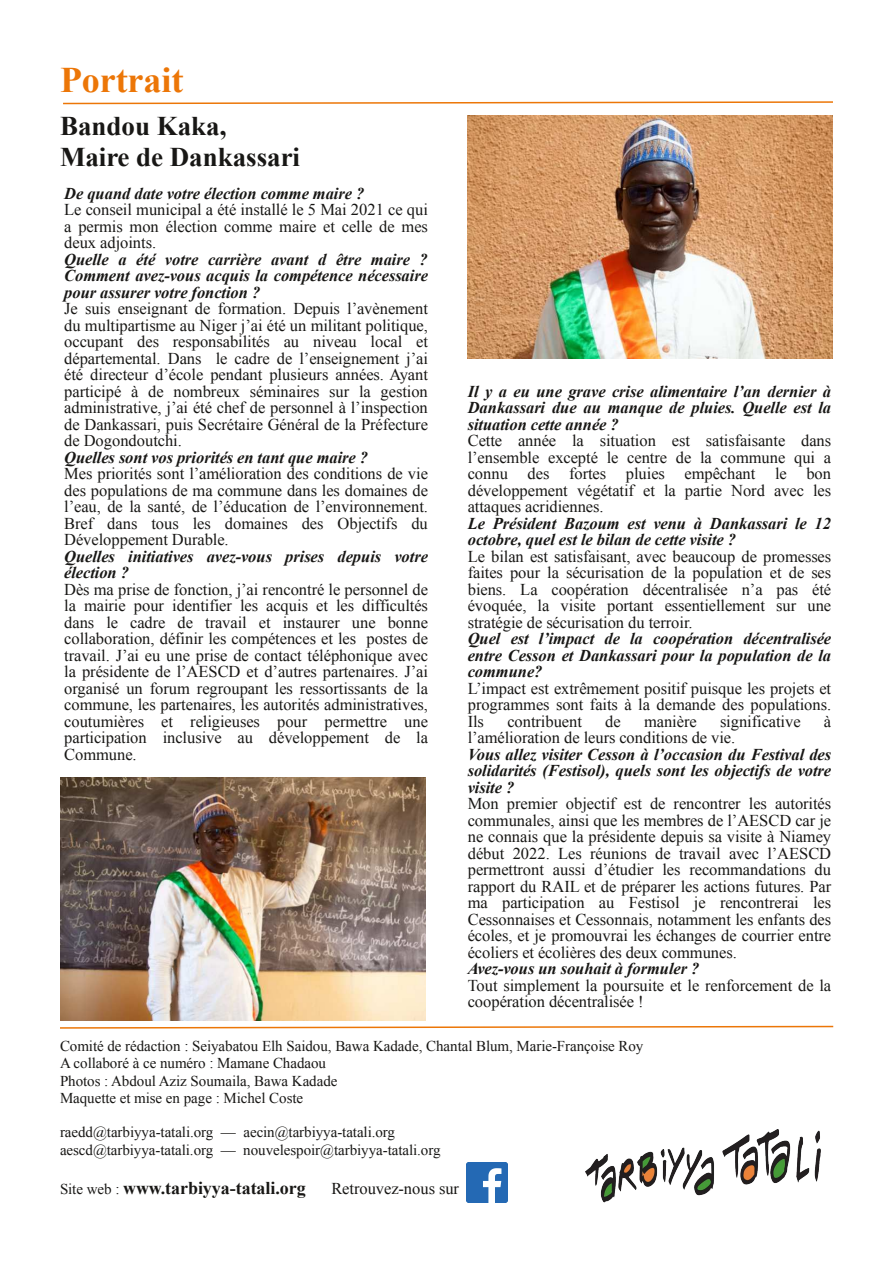
<style>
.page{position:relative;width:893px;height:1263px;background:#fff}
.page>*{position:absolute;margin:0;border:0;box-sizing:border-box;transform-origin:0 0}
.t1{font:700 36px "Times New Roman";color:#ec7607}
.t2{font:700 27px/31px "Times New Roman";color:#181715}
.t3{font:700 18px "Times New Roman";letter-spacing:-.005em;color:#181715}
.t4{font:16.5px/16.5px "Times New Roman";letter-spacing:-.005em;color:#181715;text-align:justify}
.t5{font:italic 700 16.5px/16.5px "Times New Roman";letter-spacing:-.005em;color:#181715;text-align:justify}
.t6{font:15px/17.2px "Times New Roman";letter-spacing:-.005em;color:#181715}
.s1{font-weight:400;font-size:15px}
</style>
<div class="page">
<svg style="left:60px;top:1025px;width:774px;height:4px"></svg>
<img style="left:585px;top:1130px;width:235px;height:73px">
<img style="left:467px;top:1162px;width:40px;height:41px">
<svg style="left:63px;top:101px;width:770px;height:4px"></svg>
<img style="left:60px;top:778px;width:365px;height:243px">
<img style="left:468px;top:115px;width:365px;height:244px">
<h1 class="t1" style="left:60px;top:55px;width:125px">Portrait</h1>
<h2 class="t2" style="left:60px;top:109px;width:242px">Bandou Kaka,<br>Maire de Dankassari</h2>
<p class="t5" style="left:64px;top:184px;width:302px">De quand date votre élection comme maire ?</p>
<p class="t4" style="left:64px;top:201px;width:365px">Le conseil municipal a été installé le 5 Mai 2021 ce qui a permis mon élection comme maire et celle de mes deux adjoints.</p>
<p class="t5" style="left:64px;top:250px;width:365px">Quelle a été votre carrière avant d être maire ?<br>Comment avez-vous acquis la compétence nécessaire pour assurer votre fonction ?</p>
<p class="t4" style="left:64px;top:300px;width:365px">Je suis enseignant de formation. Depuis l’avènement du multipartisme au Niger j’ai été un militant politique, occupant des responsabilités au niveau local et départemental. Dans le cadre de l’enseignement j’ai été directeur d’école pendant plusieurs années. Ayant participé à de nombreux séminaires sur la gestion administrative, j’ai été chef de personnel à l’inspection de Dankassari, puis Secrétaire Général de la Préfecture de Dogondoutchi.</p>
<p class="t5" style="left:64px;top:448px;width:305px">Quelles sont vos priorités en tant que maire ?</p>
<p class="t4" style="left:64px;top:465px;width:365px">Mes priorités sont l’amélioration des conditions de vie des populations de ma commune dans les domaines de l’eau, de la santé, de l’éducation de l’environnement.<br>Bref dans tous les domaines des Objectifs du Développement Durable.</p>
<p class="t5" style="left:64px;top:547px;width:365px">Quelles initiatives avez-vous prises depuis votre élection ?</p>
<p class="t4" style="left:64px;top:581px;width:365px">Dès ma prise de fonction, j’ai rencontré le personnel de la mairie pour identifier les acquis et les difficultés dans le cadre de travail et instaurer une bonne collaboration, définir les compétences et les postes de travail. J’ai eu une prise de contact téléphonique avec la présidente de l’AESCD et d’autres partenaires. J’ai organisé un forum regroupant les ressortissants de la commune, les partenaires, les autorités administratives, coutumières et religieuses pour permettre une participation inclusive au développement de la Commune.</p>
<p class="t5" style="left:468px;top:383px;width:365px">Il y a eu une grave crise alimentaire l’an dernier à Dankassari due au manque de pluies. Quelle est la situation cette année ?</p>
<p class="t4" style="left:468px;top:432px;width:365px">Cette année la situation est satisfaisante dans l’ensemble excepté le centre de la commune qui a connu des fortes pluies empêchant le bon développement végétatif et la partie Nord avec les attaques acridiennes.</p>
<p class="t5" style="left:468px;top:515px;width:365px">Le Président Bazoum est venu à Dankassari le 12 octobre, quel est le bilan de cette visite ?</p>
<p class="t4" style="left:468px;top:548px;width:365px">Le bilan est satisfaisant, avec beaucoup de promesses faites pour la sécurisation de la population et de ses biens. La coopération décentralisée n’a pas été évoquée, la visite portant essentiellement sur une stratégie de sécurisation du terroir.</p>
<p class="t5" style="left:468px;top:630px;width:365px">Quel est l’impact de la coopération décentralisée entre Cesson et Dankassari pour la population de la commune?</p>
<p class="t4" style="left:468px;top:680px;width:365px">L’impact est extrêmement positif puisque les projets et programmes sont faits à la demande des populations.<br>Ils</p>
<p class="t4" style="left:507px;top:713px;width:76px">contribuent</p>
<p class="t4" style="left:605px;top:713px;width:17px">de</p>
<p class="t4" style="left:644px;top:713px;width:54px">manière</p>
<p class="t4" style="left:720px;top:713px;width:82px">significative</p>
<p class="t4" style="left:824px;top:713px;width:9px">à</p>
<p class="t4" style="left:468px;top:729px;width:269px">l’amélioration de leurs conditions de vie.</p>
<p class="t5" style="left:468px;top:746px;width:365px">Vous allez visiter Cesson à l’occasion du Festival des solidarités (Festisol), quels sont les objectifs de votre visite ?</p>
<p class="t4" style="left:468px;top:795px;width:365px">Mon premier objectif est de rencontrer les autorités communales, ainsi que les membres de l’AESCD car je ne connais que la présidente depuis sa visite à Niamey début 2022. Les réunions de travail avec l’AESCD permettront aussi d’étudier les recommandations du rapport du RAIL et de préparer les actions futures. Par ma participation au Festisol je rencontrerai les Cessonnaises et Cessonnais, notamment les enfants des écoles, et je promouvrai les échanges de courrier entre écoliers et écolières des deux communes.</p>
<p class="t5" style="left:468px;top:960px;width:233px">Avez-vous un souhait à formuler ?</p>
<p class="t4" style="left:468px;top:977px;width:365px">Tout simplement la poursuite et le renforcement de la coopération décentralisée !</p>
<p class="t6" style="left:60px;top:1037px;width:585px">Comité de rédaction : Seiyabatou Elh Saidou, Bawa Kadade, Chantal Blum, Marie-Françoise Roy A collaboré à ce numéro : Mamane Chadaou<br>Photos : Abdoul Aziz Soumaila, Bawa Kadade<br>Maquette et mise en page : Michel Coste</p>
<p class="t6" style="left:60px;top:1123px;width:382px">raedd@tarbiyya-tatali.org — aecin@tarbiyya-tatali.org aescd@tarbiyya-tatali.org — nouvelespoir@tarbiyya-tatali.org</p>
<p class="t3" style="left:60px;top:1176px;width:247px"><span class="s1">Site web :</span> www.tarbiyya-tatali.org</p>
<p class="t4" style="left:331px;top:1180px;width:129px">Retrouvez-nous sur</p>
</div>
